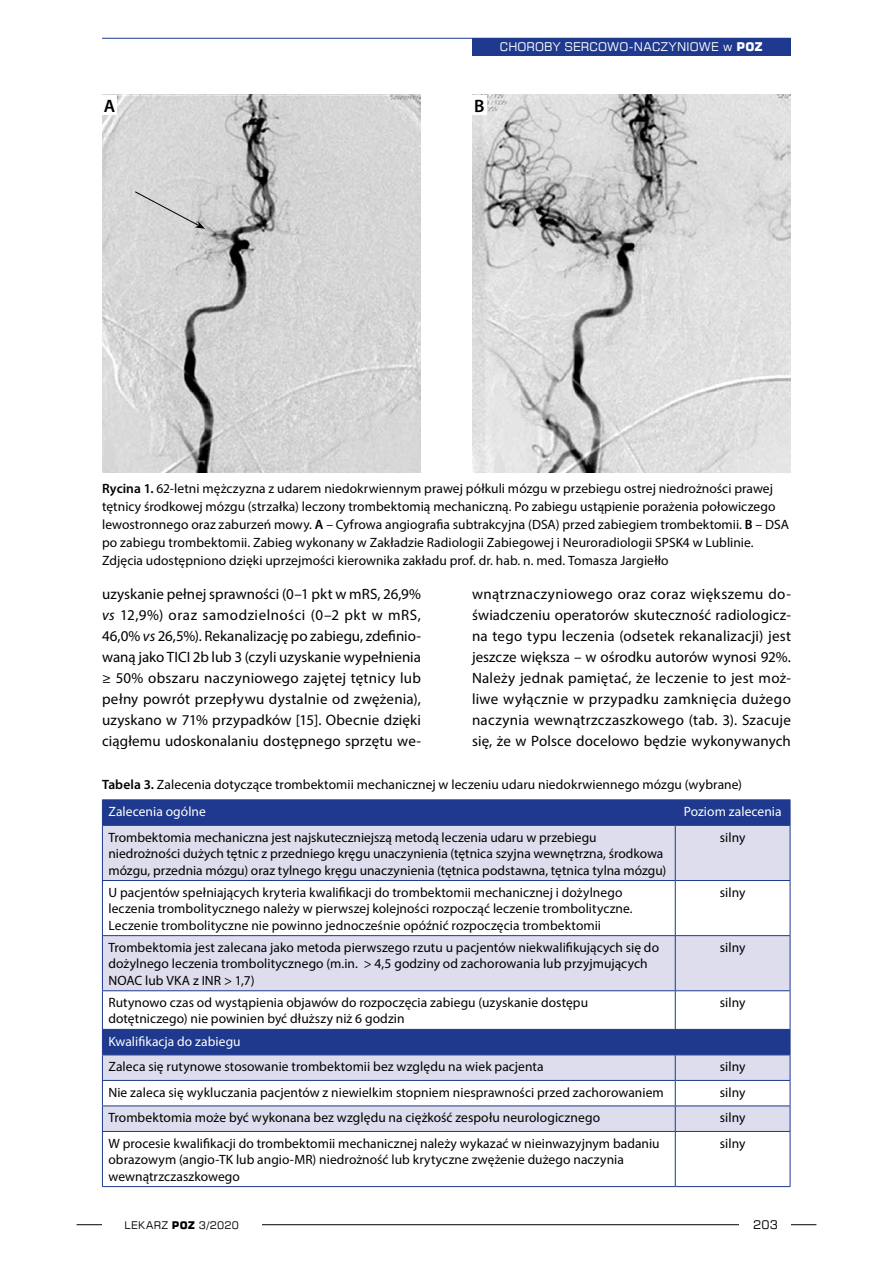
<style>
.page{position:relative;width:893px;height:1263px;background:#fff}
.page>*{position:absolute;margin:0;border:0;box-sizing:border-box;transform-origin:0 0}
.t1{font:600 18px "Myriad Pro";color:#000}
.t2{font:15px/21px "Myriad Pro";letter-spacing:.01em;color:#000;text-align:justify}
.t3{font:13.5px/16.5px "Myriad Pro";letter-spacing:.005em;color:#000}
.t4{font:13.5px "Myriad Pro";letter-spacing:.005em;color:#fff}
.t5{font:12px "Square 721 EU";letter-spacing:.02em;color:#fff}
.t6{font:12px "Square 721 EU";color:#000}
.t7{font:10.5px "Square 721 EU";letter-spacing:.03em;color:#000}
.s1{font-weight:700}
.s2{font-weight:600}
.s3{font-style:italic}
.s4{color:#fff}
</style>
<div class="page">
<hr style="left:102px;top:38px;width:689px;height:1px;background:#1e398d">
<div style="left:472px;top:38px;width:319px;height:17px;background:#1e398d"></div>
<hr style="left:77px;top:1224px;width:739px;height:1px;background:#000">
<div style="left:740px;top:1216px;width:51px;height:17px;background:#fff"></div>
<div style="left:102px;top:1216px;width:159px;height:17px;background:#fff"></div>
<img style="left:102px;top:95px;width:319px;height:378px">
<img style="left:472px;top:95px;width:319px;height:378px">
<div style="left:102px;top:95px;width:15px;height:20px;background:#fff"></div>
<div style="left:472px;top:95px;width:15px;height:20px;background:#fff"></div>
<div style="left:103px;top:800px;width:687px;height:25px;background:#1e398d"></div>
<svg style="left:103px;top:826px;width:687px;height:305px;fill:#dddded"></svg>
<svg style="left:675px;top:800px;width:1px;height:25px"></svg>
<hr style="left:675px;top:826px;width:1px;height:54px;background:#1e398d">
<hr style="left:675px;top:881px;width:1px;height:54px;background:#1e398d">
<hr style="left:675px;top:936px;width:1px;height:54px;background:#1e398d">
<hr style="left:675px;top:991px;width:1px;height:38px;background:#1e398d">
<svg style="left:675px;top:1030px;width:1px;height:101px"></svg>
<hr style="left:675px;top:1132px;width:1px;height:54px;background:#1e398d">
<hr style="left:102px;top:881px;width:1px;height:54px;background:#1e398d">
<hr style="left:790px;top:881px;width:1px;height:54px;background:#1e398d">
<hr style="left:102px;top:991px;width:1px;height:38px;background:#1e398d">
<hr style="left:790px;top:991px;width:1px;height:38px;background:#1e398d">
<hr style="left:102px;top:1132px;width:1px;height:54px;background:#1e398d">
<hr style="left:790px;top:1132px;width:1px;height:54px;background:#1e398d">
<hr style="left:102px;top:1186px;width:573px;height:1px;background:#1e398d">
<hr style="left:675px;top:1186px;width:115px;height:1px;background:#1e398d">
<hr style="left:102px;top:799px;width:573px;height:1px;background:#1e398d">
<svg style="left:102px;top:800px;width:1px;height:25px"></svg>
<hr style="left:675px;top:799px;width:115px;height:1px;background:#1e398d">
<svg style="left:790px;top:800px;width:1px;height:25px"></svg>
<hr style="left:102px;top:825px;width:573px;height:1px;background:#1e398d">
<hr style="left:102px;top:826px;width:1px;height:54px;background:#1e398d">
<hr style="left:675px;top:825px;width:115px;height:1px;background:#1e398d">
<hr style="left:790px;top:826px;width:1px;height:54px;background:#1e398d">
<hr style="left:102px;top:880px;width:573px;height:1px;background:#1e398d">
<hr style="left:675px;top:880px;width:115px;height:1px;background:#1e398d">
<hr style="left:102px;top:935px;width:573px;height:1px;background:#1e398d">
<hr style="left:102px;top:936px;width:1px;height:54px;background:#1e398d">
<hr style="left:675px;top:935px;width:115px;height:1px;background:#1e398d">
<hr style="left:790px;top:936px;width:1px;height:54px;background:#1e398d">
<hr style="left:102px;top:990px;width:573px;height:1px;background:#1e398d">
<hr style="left:675px;top:990px;width:115px;height:1px;background:#1e398d">
<hr style="left:102px;top:1029px;width:573px;height:1px;background:#1e398d">
<hr style="left:675px;top:1029px;width:115px;height:1px;background:#1e398d">
<hr style="left:102px;top:1054px;width:573px;height:1px;background:#1e398d">
<hr style="left:675px;top:1054px;width:115px;height:1px;background:#1e398d">
<hr style="left:102px;top:1080px;width:573px;height:1px;background:#1e398d">
<hr style="left:675px;top:1080px;width:115px;height:1px;background:#1e398d">
<hr style="left:102px;top:1105px;width:573px;height:1px;background:#1e398d">
<svg style="left:102px;top:1030px;width:1px;height:101px"></svg>
<hr style="left:675px;top:1105px;width:115px;height:1px;background:#1e398d">
<svg style="left:790px;top:1030px;width:1px;height:101px"></svg>
<hr style="left:102px;top:1131px;width:573px;height:1px;background:#1e398d">
<hr style="left:675px;top:1131px;width:115px;height:1px;background:#1e398d">
<svg style="left:134px;top:191px;width:71px;height:38px;background:#ccc"></svg>
<p class="t5" style="left:500px;top:39px;width:265px">CHOROBY SERCOWO-NACZYNIOWE W <span class="s1">POZ</span></p>
<h1 class="t1" style="left:104px;top:94px;width:13px">A</h1>
<h1 class="t1" style="left:474px;top:94px;width:12px">B</h1>
<p class="t3" style="left:102px;top:479px;width:688px;line-height:18px"><span class="s2">Rycina 1.</span> 62-letni mężczyzna z udarem niedokrwiennym prawej półkuli mózgu w przebiegu ostrej niedrożności prawej tętnicy środkowej mózgu (strzałka) leczony trombektomią mechaniczną. Po zabiegu ustąpienie porażenia połowiczego lewostronnego oraz zaburzeń mowy. <span class="s2">A</span> – Cyfrowa angiografia subtrakcyjna (DSA) przed zabiegiem trombektomii. <span class="s2">B</span> – DSA po zabiegu trombektomii. Zabieg wykonany w Zakładzie Radiologii Zabiegowej i Neuroradiologii SPSK4 w Lublinie.<br>Zdjęcia udostępniono dzięki uprzejmości kierownika zakładu prof. dr. hab. n. med. Tomasza Jargiełło</p>
<p class="t2" style="left:102px;top:583px;width:320px">uzyskanie pełnej sprawności (0–1 pkt w mRS, 26,9% <span class="s3">vs</span> 12,9%) oraz samodzielności (0–2 pkt w mRS, 46,0% <span class="s3">vs</span> 26,5%). Rekanalizację po zabiegu, zdefinio&shy;waną jako TICI 2b lub 3 (czyli uzyskanie wypełnienia ≥ 50% obszaru naczyniowego zajętej tętnicy lub pełny powrót przepływu dystalnie od zwężenia), uzyskano w 71% przypadków [15]. Obecnie dzięki ciągłemu udoskonalaniu dostępnego sprzętu we-</p>
<p class="t2" style="left:472px;top:583px;width:320px">wnątrznaczyniowego oraz coraz większemu do&shy;świadczeniu operatorów skuteczność radiologicz&shy;na tego typu leczenia (odsetek rekanalizacji) jest jeszcze większa – w ośrodku autorów wynosi 92%.<br>Należy jednak pamiętać, że leczenie to jest moż&shy;liwe wyłącznie w przypadku zamknięcia dużego naczynia wewnątrzczaszkowego (tab. 3). Szacuje się, że w Polsce docelowo będzie wykonywanych</p>
<p class="t3" style="left:108px;top:771px;width:635px;line-height:26.7px;text-indent:-6px"><span class="s2">Tabela 3.</span> Zalecenia dotyczące trombektomii mechanicznej w leczeniu udaru niedokrwiennego mózgu (wybrane)<br><span class="s4">Zalecenia ogólne</span></p>
<p class="t4" style="left:684px;top:803px;width:99px">Poziom zalecenia</p>
<p class="t3" style="left:108px;top:828px;width:559px">Trombektomia mechaniczna jest najskuteczniejszą metodą leczenia udaru w przebiegu niedrożności dużych tętnic z przedniego kręgu unaczynienia (tętnica szyjna wewnętrzna, środkowa mózgu, przednia mózgu) oraz tylnego kręgu unaczynienia (tętnica podstawna, tętnica tylna mózgu)</p>
<p class="t3" style="left:720px;top:828px;width:27px">silny</p>
<p class="t3" style="left:108px;top:884px;width:526px">U pacjentów spełniających kryteria kwalifikacji do trombektomii mechanicznej i dożylnego leczenia trombolitycznego należy w pierwszej kolejności rozpocząć leczenie trombolityczne.<br>Leczenie trombolityczne nie powinno jednocześnie opóźnić rozpoczęcia trombektomii</p>
<p class="t3" style="left:720px;top:884px;width:27px">silny</p>
<p class="t3" style="left:108px;top:939px;width:552px">Trombektomia jest zalecana jako metoda pierwszego rzutu u pacjentów niekwalifikujących się do dożylnego leczenia trombolitycznego (m.in. &gt; 4,5 godziny od zachorowania lub przyjmujących<br>NOAC lub VKA z INR &gt; 1,7)</p>
<p class="t3" style="left:720px;top:939px;width:27px">silny</p>
<p class="t3" style="left:108px;top:994px;width:481px">Rutynowo czas od wystąpienia objawów do rozpoczęcia zabiegu (uzyskanie dostępu dotętniczego) nie powinien być dłuższy niż 6 godzin</p>
<p class="t3" style="left:720px;top:994px;width:27px">silny</p>
<p class="t4" style="left:108px;top:1033px;width:134px">Kwalifikacja do zabiegu</p>
<p class="t3" style="left:108px;top:1058px;width:437px">Zaleca się rutynowe stosowanie trombektomii bez względu na wiek pacjenta</p>
<p class="t3" style="left:720px;top:1058px;width:27px">silny</p>
<p class="t3" style="left:108px;top:1083px;width:557px">Nie zaleca się wykluczania pacjentów z niewielkim stopniem niesprawności przed zachorowaniem</p>
<p class="t3" style="left:720px;top:1083px;width:27px">silny</p>
<p class="t3" style="left:108px;top:1109px;width:493px">Trombektomia może być wykonana bez względu na ciężkość zespołu neurologicznego</p>
<p class="t3" style="left:720px;top:1109px;width:27px">silny</p>
<p class="t3" style="left:108px;top:1134px;width:553px">W procesie kwalifikacji do trombektomii mechanicznej należy wykazać w nieinwazyjnym badaniu obrazowym (angio-TK lub angio-MR) niedrożność lub krytyczne zwężenie dużego naczynia wewnątrzczaszkowego</p>
<p class="t3" style="left:720px;top:1134px;width:27px">silny</p>
<p class="t7" style="left:125px;top:1218px;width:116px">LEKARZ <span class="s1">POZ</span> 3/2020</p>
<p class="t6" style="left:753px;top:1217px;width:26px">203</p>
</div>
